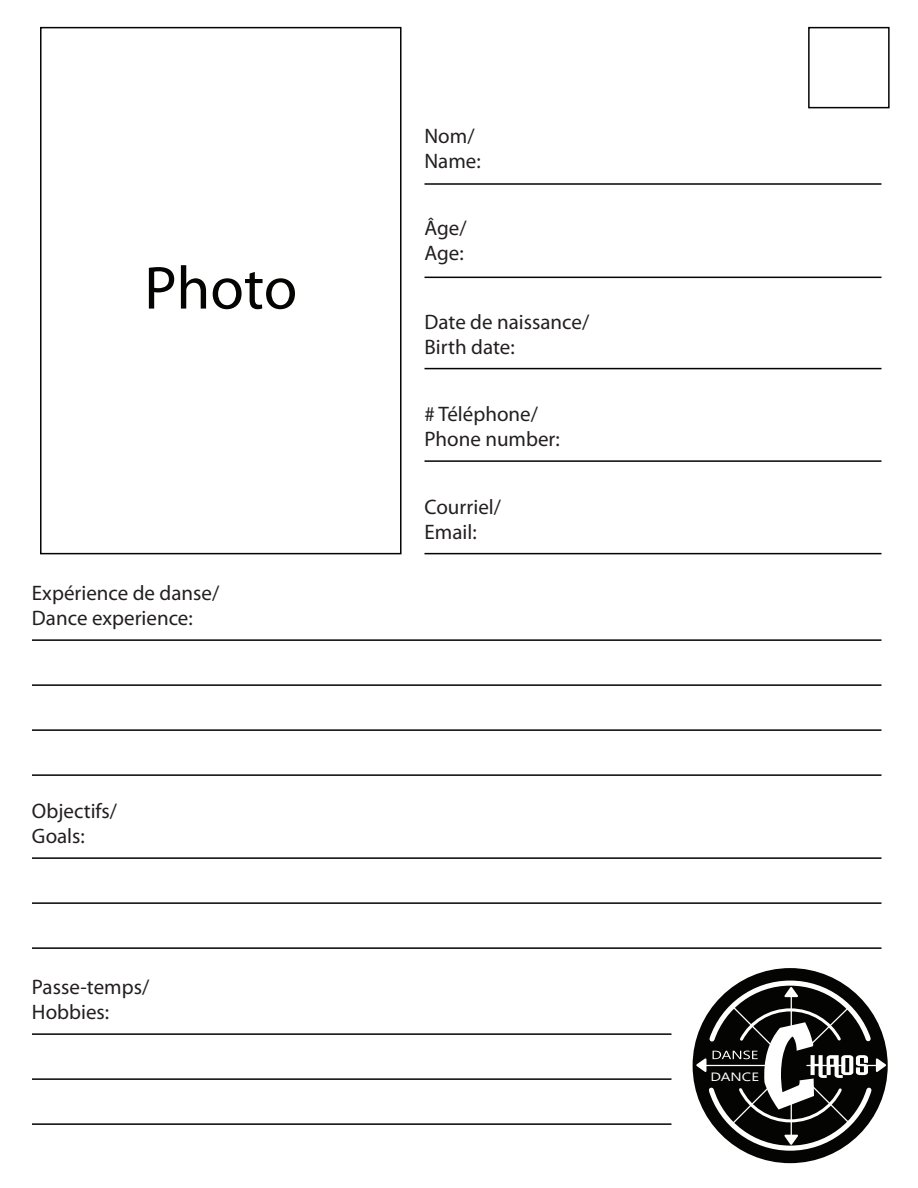
<style>
.page{position:relative;width:918px;height:1188px;background:#fff}
.page>*{position:absolute;margin:0;border:0;box-sizing:border-box;transform-origin:0 0}
.t1{font:61.05px "Myriad Pro";letter-spacing:-.005em;color:#040503}
.t2{font:21px/25.2px "Myriad Pro";color:#231f20}
.t3{font:12px "Gisha";color:#fff;scale:1.26 1}
</style>
<div class="page">
<div style="left:40px;top:27px;width:362px;height:527px;background:#fff;border:2px solid #040503"></div>
<div style="left:693px;top:968px;width:195px;height:195px;background:#040503;border-radius:50%"></div>
<svg style="left:695px;top:978px;width:193px;height:175px"></svg>
<hr style="left:424px;top:183px;width:457px;height:2px;background:#040503">
<hr style="left:424px;top:277px;width:457px;height:1px;background:#040503">
<hr style="left:424px;top:368px;width:457px;height:1px;background:#040503">
<hr style="left:424px;top:460px;width:457px;height:2px;background:#040503">
<hr style="left:424px;top:553px;width:457px;height:1px;background:#040503">
<div style="left:808px;top:27px;width:82px;height:81px;border:2px solid #040503"></div>
<hr style="left:32px;top:639px;width:849px;height:2px;background:#040503">
<hr style="left:32px;top:684px;width:849px;height:2px;background:#040503">
<hr style="left:32px;top:729px;width:849px;height:2px;background:#040503">
<hr style="left:32px;top:774px;width:849px;height:2px;background:#040503">
<hr style="left:32px;top:857px;width:849px;height:2px;background:#040503">
<hr style="left:32px;top:902px;width:849px;height:2px;background:#040503">
<hr style="left:32px;top:947px;width:849px;height:2px;background:#040503">
<hr style="left:32px;top:1033px;width:639px;height:2px;background:#040503">
<hr style="left:32px;top:1078px;width:639px;height:2px;background:#040503">
<hr style="left:32px;top:1123px;width:639px;height:2px;background:#040503">
<h1 class="t1" style="left:144px;top:250px;width:155px">Photo</h1>
<p class="t2" style="left:32px;top:580px;width:189px">Expérience de danse/<br>Dance experience:</p>
<p class="t2" style="left:32px;top:798px;width:87px">Objectifs/<br>Goals:</p>
<p class="t2" style="left:32px;top:974px;width:119px">Passe-temps/<br>Hobbies:</p>
<p class="t2" style="left:424px;top:123px;width:58px">Nom/<br>Name:</p>
<p class="t2" style="left:424px;top:215px;width:44px">Âge/<br>Age:</p>
<p class="t2" style="left:424px;top:309px;width:166px">Date de naissance/<br>Birth date:</p>
<p class="t2" style="left:424px;top:401px;width:137px"># Téléphone/<br>Phone number:</p>
<p class="t2" style="left:424px;top:494px;width:78px">Courriel/<br>Email:</p>
<p class="t3" style="left:711px;top:1070px;width:40px">DANCE</p>
</div>
